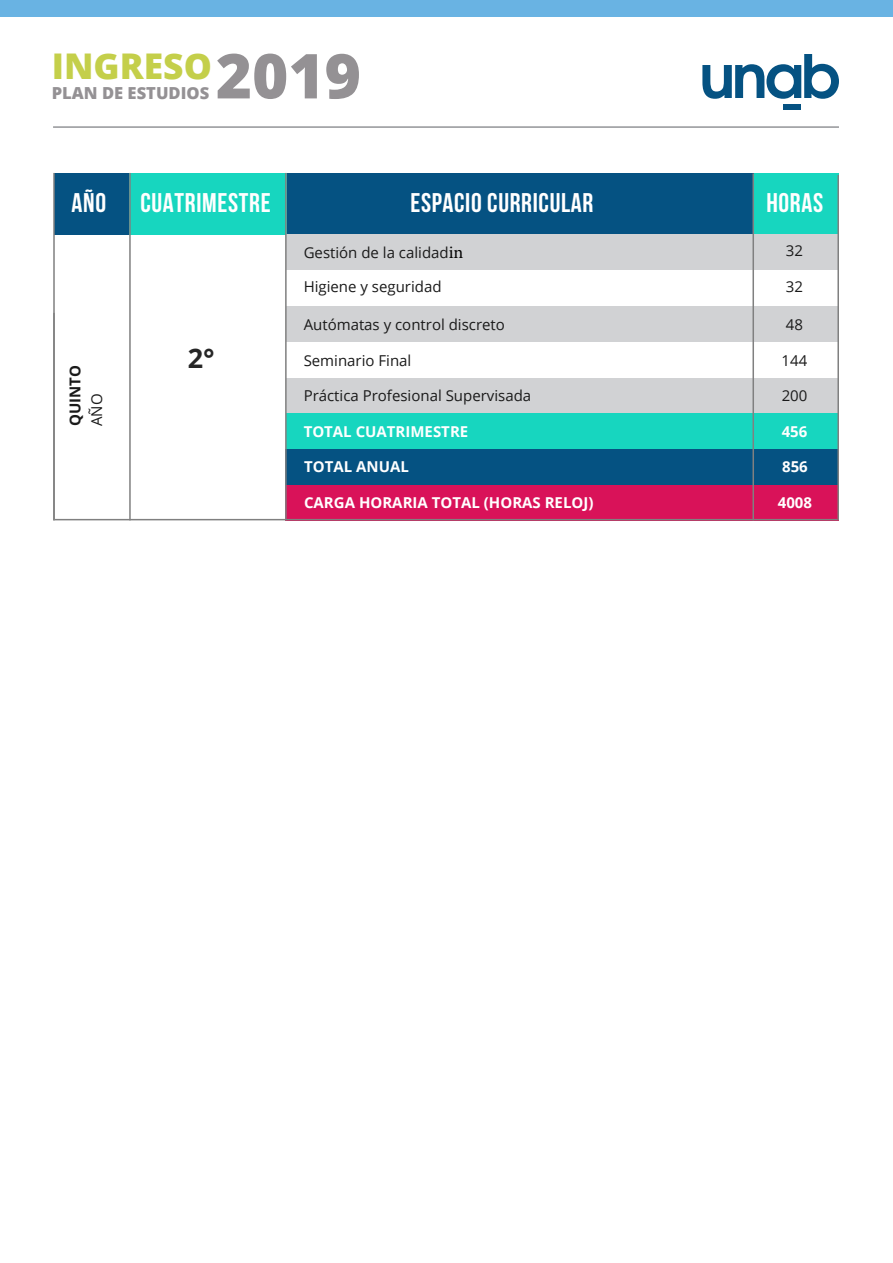
<style>
.page{position:relative;width:893px;height:1263px;background:#fff}
.page>*{position:absolute;margin:0;border:0;box-sizing:border-box;transform-origin:0 0}
.t1{font:800 61.95px "Open Sans";color:#949194}
.t2{font:800 35.4px "Open Sans";color:#c4cf4a}
.t3{font:700 27px "Bebas Neue";letter-spacing:.025em;color:#fff}
.t4{font:700 27px "Open Sans";color:#262626}
.t5{font:800 16.5px "Open Sans";color:#949194}
.t6{font:15px "Open Sans";color:#1a1a1a}
.t7{font:700 15px "Open Sans";color:#fff}
.t8{font:700 15px "Open Sans";color:#1a1a1a}
.s1{font-family:"Minion Pro";font-size:18px;color:#000}
</style>
<div class="page">
<div style="left:0;top:0;width:893px;height:17px;background:#69b3e3"></div>
<svg style="left:702px;top:54px;width:137px;height:45px"></svg>
<div style="left:783px;top:104px;width:18px;height:6px;background:#055282"></div>
<hr style="left:53px;top:126px;width:786px;height:2px;background:#939598">
<div style="left:54px;top:173px;width:76px;height:61px;background:#055282"></div>
<div style="left:287px;top:173px;width:467px;height:61px;background:#055282"></div>
<div style="left:754px;top:173px;width:85px;height:61px;background:#17d6bf"></div>
<div style="left:129px;top:173px;width:157px;height:61px;background:#17d6bf"></div>
<div style="left:287px;top:234px;width:552px;height:36px;background:#d1d2d4"></div>
<div style="left:287px;top:306px;width:552px;height:36px;background:#d1d2d4"></div>
<div style="left:287px;top:378px;width:552px;height:35px;background:#d1d2d4"></div>
<div style="left:287px;top:413px;width:552px;height:36px;background:#17d6bf"></div>
<div style="left:286px;top:449px;width:553px;height:36px;background:#055282"></div>
<div style="left:286px;top:485px;width:553px;height:35px;background:#d91259"></div>
<hr style="left:129px;top:173px;width:2px;height:347px;background:#808080">
<hr style="left:53px;top:173px;width:2px;height:347px;background:#808080">
<hr style="left:285px;top:173px;width:2px;height:347px;background:#808080">
<hr style="left:752px;top:173px;width:2px;height:347px;background:#808080">
<hr style="left:837px;top:175px;width:2px;height:345px;background:#808080">
<hr style="left:55px;top:519px;width:782px;height:1px;background:#808080">
<h2 class="t2" style="left:52px;top:39px;width:162px">INGRESO</h2>
<p class="t5" style="left:52px;top:80px;width:159px">PLAN DE ESTUDIOS</p>
<h1 class="t1" style="left:216px;top:29px;width:147px">2019</h1>
<p class="t3" style="left:71px;top:187px;width:36px">AÑO</p>
<p class="t3" style="left:140px;top:187px;width:132px">CUATRIMESTRE</p>
<p class="t3" style="left:410px;top:187px;width:185px">ESPACIO CURRICULAR</p>
<p class="t3" style="left:766px;top:187px;width:58px">HORAS</p>
<p class="t6" style="left:304px;top:242px;width:161px">Gestión de la calidad<span class="s1">in</span></p>
<p class="t6" style="left:786px;top:240px;width:19px">32</p>
<p class="t6" style="left:304px;top:277px;width:139px">Higiene y seguridad</p>
<p class="t6" style="left:786px;top:277px;width:19px">32</p>
<p class="t8" style="left:65px;top:426px;width:63px;rotate:-90deg">QUINTO</p>
<p class="t6" style="left:87px;top:426px;width:34px;rotate:-90deg">AÑO</p>
<p class="t4" style="left:188px;top:339px;width:28px">2°</p>
<p class="t6" style="left:304px;top:314px;width:203px">Autómatas y control discreto</p>
<p class="t6" style="left:786px;top:314px;width:19px">48</p>
<p class="t6" style="left:304px;top:350px;width:109px">Seminario Final</p>
<p class="t6" style="left:782px;top:350px;width:27px">144</p>
<p class="t6" style="left:304px;top:385px;width:229px">Práctica Profesional Supervisada</p>
<p class="t7" style="left:304px;top:421px;width:166px">TOTAL CUATRIMESTRE</p>
<p class="t7" style="left:782px;top:421px;width:27px">456</p>
<p class="t6" style="left:782px;top:385px;width:27px">200</p>
<p class="t7" style="left:304px;top:456px;width:106px">TOTAL ANUAL</p>
<p class="t7" style="left:304px;top:492px;width:291px">CARGA HORARIA TOTAL (HORAS RELOJ)</p>
<p class="t7" style="left:782px;top:456px;width:27px">856</p>
<p class="t7" style="left:778px;top:492px;width:36px">4008</p>
</div>
